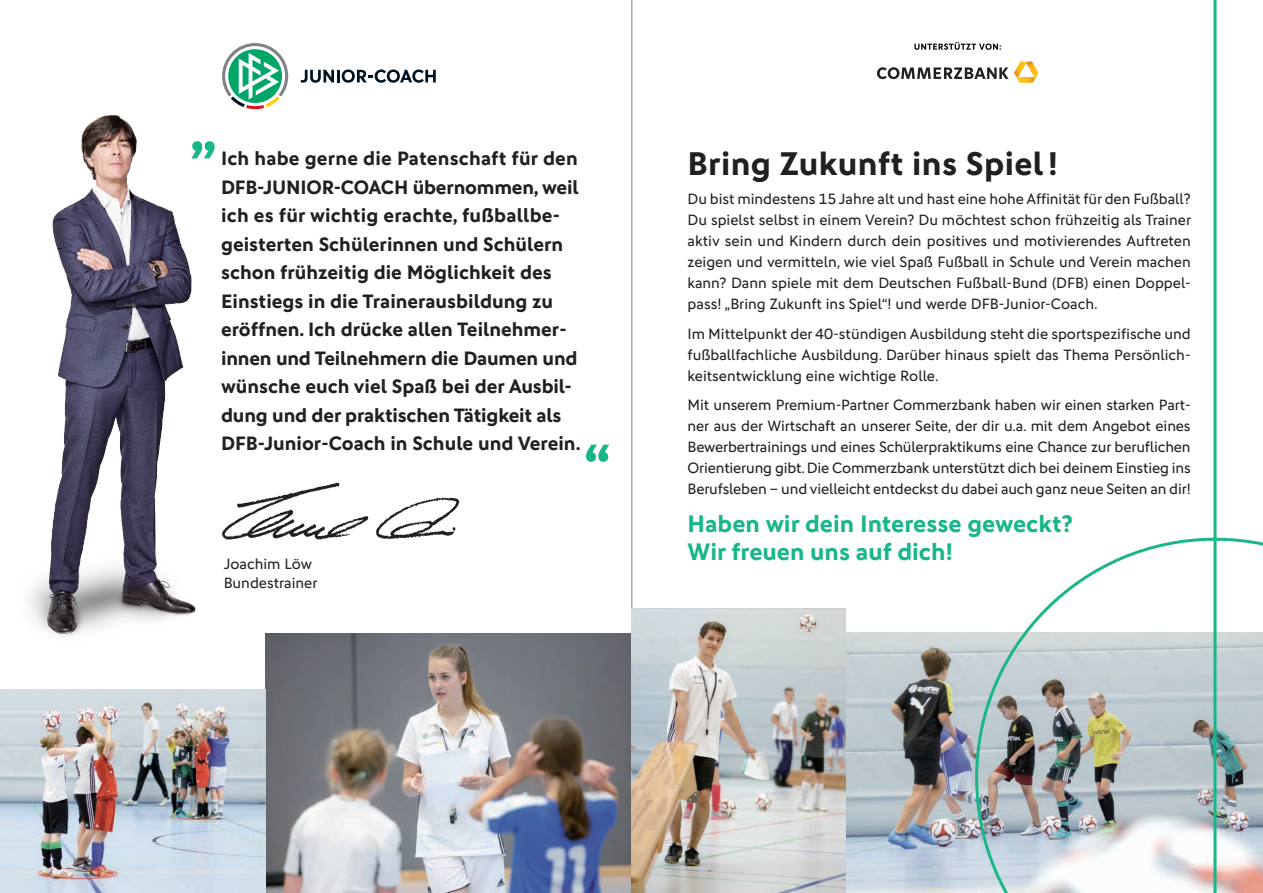
<style>
.page{position:relative;width:1263px;height:893px;background:#fff}
.page>*{position:absolute;margin:0;border:0;box-sizing:border-box;transform-origin:0 0}
.t1{font:700 60px "DFB Sans";color:#19b68a}
.t2{font:700 33px "DFB Sans";color:#231f20}
.t3{font:700 24px/28px "DFB Sans";color:#19b68a}
.t4{font:700 19.5px/28.5px "DFB Sans";color:#231f20}
.t5{font:15px/21px "DFB Sans";color:#231f20;text-align:justify}
</style>
<div class="page">
<img style="left:845px;top:633px;width:17px;height:260px">
<img style="left:29px;top:115px;width:278px;height:540px">
<img style="left:221px;top:475px;width:239px;height:79px">
<hr style="left:631px;top:0;width:1px;height:893px;background:#757f8e">
<img style="left:266px;top:634px;width:365px;height:259px">
<img style="left:0;top:689px;width:266px;height:204px">
<svg style="left:300px;top:69px;width:136px;height:14px"></svg>
<svg style="left:222px;top:43px;width:66px;height:66px"></svg>
<img style="left:631px;top:608px;width:214px;height:285px">
<svg style="left:862px;top:0;width:401px;height:893px"></svg>
<h1 class="t1" style="left:190px;top:94px;width:29px">„</h1>
<h3 class="t4" style="left:221px;top:144px;width:358px">Ich habe gerne die Patenschaft für den<br>DFB-JUNIOR-COACH</h3>
<p class="t4" style="left:221px;top:172px;width:361px;text-indent:192px">übernommen, weil ich es für wichtig erachte, fußballbe&shy;geisterten Schülerinnen und Schülern schon frühzeitig die Möglichkeit des Einstiegs in die Trainerausbildung zu eröffnen. Ich drücke allen Teilnehmer&shy;innen und Teilnehmern die Daumen und wünsche euch viel Spaß bei der Ausbil&shy;dung und der praktischen Tätigkeit als DFB-Junior-Coach in Schule und Verein.</p>
<h1 class="t1" style="left:584px;top:430px;width:29px">“</h1>
<p class="t5" style="left:224px;top:554px;width:95px;line-height:19.5px">Joachim Löw<br>Bundestrainer</p>
<h2 class="t2" style="left:687px;top:144px;width:372px">Bring Zukunft ins Spiel!</h2>
<p class="t5" style="left:687px;top:188px;width:505px">Du bist mindestens 15 Jahre alt und hast eine hohe Affinität für den Fußball?<br>Du spielst selbst in einem Verein? Du möchtest schon frühzeitig als Trainer aktiv sein und Kindern durch dein positives und motivierendes Auftreten zeigen und vermitteln, wie viel Spaß Fußball in Schule und Verein machen kann? Dann spiele mit dem Deutschen Fußball-Bund (DFB) einen Doppel&shy;pass! „Bring Zukunft ins Spiel“! und werde DFB-Junior-Coach.</p>
<p class="t5" style="left:687px;top:323px;width:505px">Im Mittelpunkt der 40-stündigen Ausbildung steht die sportspezifische und fußballfachliche Ausbildung. Darüber hinaus spielt das Thema Persönlich&shy;keitsentwicklung eine wichtige Rolle.</p>
<p class="t5" style="left:687px;top:394px;width:505px">Mit unserem Premium-Partner Commerzbank haben wir einen starken Part&shy;ner aus der Wirtschaft an unserer Seite, der dir u.a. mit dem Angebot eines Bewerbertrainings und eines Schülerpraktikums eine Chance zur beruflichen Orientierung gibt. Die Commerzbank unterstützt dich bei deinem Einstieg ins Berufsleben – und vielleicht entdeckst du dabei auch ganz neue Seiten an dir!</p>
<h3 class="t3" style="left:687px;top:510px;width:387px">H aben wir dein I nteresse geweckt?<br>Wir freuen uns auf dich!</h3>
</div>
